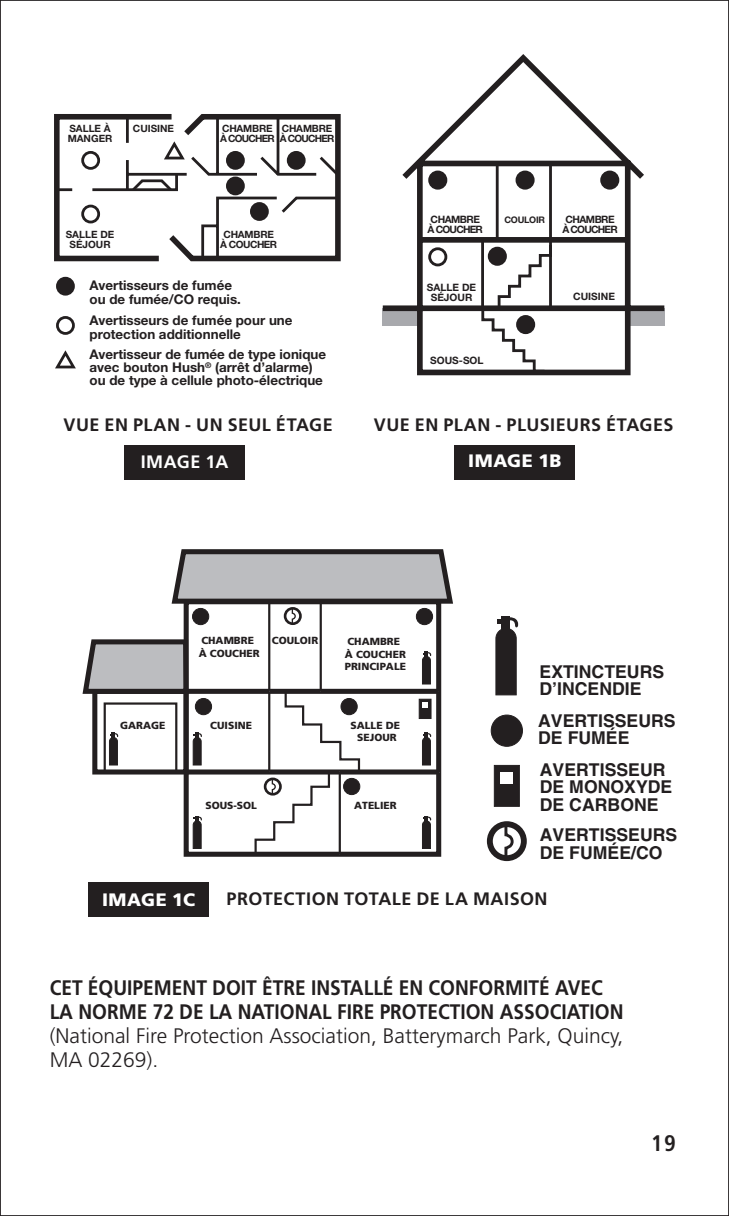
<style>
.page{position:relative;width:729px;height:1216px;background:#fff}
.page>*{position:absolute;margin:0;border:0;box-sizing:border-box;transform-origin:0 0}
.t1{font:700 condensed 22.5px "Frutiger";color:#231f20}
.Body_Copy{font:700 21px/24px "Frutiger";color:#231f20;scale:.91 1}
.Frutiger_Body_Copy{font:700 18px "Frutiger";letter-spacing:.03em;color:#231f20}
.Frutiger_Body_Copy-2{font:900 18px "Frutiger";letter-spacing:.03em;color:#fff}
.Frutiger_Body_Copy-3{font:700 18px "Frutiger";letter-spacing:.03em;color:#fff}
.t2{font:700 17.7px/17.7px "Helvetica";color:#231f20}
.t3{font:700 13.5px/13.5px "Helvetica Neue";color:#231f20}
.t4{font:900 10.2px/12.3px "Frutiger";color:#231f20}
.t5{font:700 10.2px/10.2px "Helvetica Neue";letter-spacing:-.05em;color:#231f20}
.t6{font:700 10.2px/10.2px "Helvetica Neue";color:#231f20;text-align:center}
.t7{font:700 9.9px/9.9px "Helvetica Neue";letter-spacing:-.015em;color:#231f20}
.t8{font:700 9.9px/9.9px "Helvetica Neue";letter-spacing:-.08em;color:#231f20}
.t9{font:700 9.9px/9.9px "Helvetica Neue";letter-spacing:-.05em;color:#231f20;text-align:center}
.t10{font:700 9px "Helvetica Neue";letter-spacing:-.025em;color:#231f20}
.s1{font-weight:300}
</style>
<div class="page">
<div style="left:454px;top:445px;width:120px;height:35px;background:#231f20"></div>
<svg style="left:54px;top:114px;width:286px;height:255px"></svg>
<div style="left:57px;top:278px;width:16px;height:16px;background:#231f20;border-radius:50%"></div>
<div style="left:56px;top:277px;width:19px;height:18px;border:3px solid #231f20;border-radius:50%"></div>
<svg style="left:382px;top:54px;width:282px;height:321px"></svg>
<svg style="left:479px;top:161px;width:74px;height:213px"></svg>
<div style="left:124px;top:445px;width:120px;height:35px;background:#231f20"></div>
<div style="left:184px;top:599px;width:257px;height:257px;background:#fff;border:5px solid #231f20"></div>
<div style="left:186px;top:688px;width:252px;height:6px;background:#231f20"></div>
<div style="left:186px;top:769px;width:253px;height:5px;background:#231f20"></div>
<hr style="left:268px;top:601px;width:2px;height:89px;background:#231f20">
<hr style="left:319px;top:601px;width:3px;height:90px;background:#231f20">
<div style="left:92px;top:688px;width:96px;height:86px;background:#fff;border:5px solid #231f20"></div>
<div style="left:104px;top:702px;width:73px;height:70px;border:2px solid #231f20"></div>
<svg style="left:83px;top:637px;width:108px;height:59px;background:#9e9ea0"></svg>
<div style="left:195px;top:698px;width:16px;height:16px;background:#231f20;border-radius:50%"></div>
<div style="left:195px;top:698px;width:17px;height:16px;border:1px solid #231f20;border-radius:50%"></div>
<svg style="left:193px;top:816px;width:9px;height:32px"></svg>
<svg style="left:193px;top:732px;width:9px;height:33px"></svg>
<svg style="left:422px;top:732px;width:9px;height:33px"></svg>
<svg style="left:422px;top:816px;width:9px;height:32px"></svg>
<svg style="left:422px;top:651px;width:9px;height:33px"></svg>
<svg style="left:109px;top:732px;width:9px;height:33px"></svg>
<svg style="left:253px;top:691px;width:108px;height:165px"></svg>
<svg style="left:171px;top:549px;width:282px;height:76px"></svg>
<div style="left:491px;top:715px;width:31px;height:31px;background:#231f20;border-radius:50%"></div>
<div style="left:491px;top:714px;width:31px;height:32px;border:1px solid #231f20;border-radius:50%"></div>
<div style="left:501px;top:616px;width:9px;height:15px;background:#231f20"></div>
<svg style="left:495px;top:617px;width:23px;height:78px"></svg>
<svg style="left:490px;top:824px;width:34px;height:34px"></svg>
<div style="left:487px;top:821px;width:39px;height:40px;border:6px solid #231f20;border-radius:50%"></div>
<svg style="left:503px;top:821px;width:12px;height:40px"></svg>
<div style="left:494px;top:765px;width:25px;height:41px;background:#231f20;border:1px solid #231f20"></div>
<div style="left:500px;top:772px;width:13px;height:12px;background:#fff"></div>
<div style="left:419px;top:699px;width:12px;height:19px;background:#231f20;border:1px solid #231f20"></div>
<svg style="left:422px;top:702px;width:6px;height:6px"></svg>
<div style="left:88px;top:882px;width:120px;height:34px;background:#231f20"></div>
<p class="t7" style="left:68px;top:124px;width:46px">SALLE À<br>MANGER</p>
<p class="t7" style="left:133px;top:124px;width:43px">CUISINE</p>
<p class="t8" style="left:220px;top:124px;width:56px">CHAMBRE<br>À COUCHER</p>
<p class="t8" style="left:280px;top:124px;width:56px">CHAMBRE<br>À COUCHER</p>
<p class="t7" style="left:66px;top:229px;width:50px;text-align:center">SALLE DE<br>SÉJOUR</p>
<p class="t3" style="left:90px;top:278px;width:153px">Avertisseurs de fumée ou de fumée/CO requis.</p>
<p class="t9" style="left:220px;top:229px;width:58px">CHAMBRE<br>À COUCHER</p>
<p class="t3" style="left:90px;top:313px;width:204px">Avertisseurs de fumée pour une protection additionnelle</p>
<p class="t3" style="left:90px;top:347px;width:238px">Avertisseur de fumée de type ionique avec bouton Hush<sup>®</sup> (arrêt d’alarme) ou de type à cellule photo-électrique</p>
<p class="t5" style="left:427px;top:214px;width:57px">CHAMBRE<br>À COUCHER</p>
<p class="t10" style="left:504px;top:214px;width:42px">COULOIR</p>
<p class="t5" style="left:562px;top:214px;width:57px">CHAMBRE<br>À COUCHER</p>
<p class="t6" style="left:427px;top:282px;width:51px">SALLE DE<br>SÉJOUR</p>
<p class="t6" style="left:573px;top:291px;width:43px">CUISINE</p>
<p class="t5" style="left:430px;top:355px;width:55px">SOUS-SOL</p>
<p class="Frutiger_Body_Copy" style="left:63px;top:414px;width:271px">VUE EN PLAN - UN SEUL ÉTAGE</p>
<p class="Frutiger_Body_Copy" style="left:374px;top:414px;width:301px">VUE EN PLAN - PLUSIEURS ÉTAGES</p>
<p class="Frutiger_Body_Copy-3" style="left:141px;top:451px;width:89px">IMAGE 1A</p>
<p class="Frutiger_Body_Copy-2" style="left:468px;top:450px;width:95px">IMAGE 1B</p>
<p class="t4" style="left:120px;top:719px;width:47px">GARAGE</p>
<p class="t4" style="left:199px;top:634px;width:62px">CHAMBRE<br>À COUCHER</p>
<p class="t4" style="left:272px;top:634px;width:48px">COULOIR</p>
<p class="t4" style="left:210px;top:719px;width:43px">CUISINE</p>
<p class="t4" style="left:345px;top:635px;width:63px">CHAMBRE<br>À COUCHER<br>PRINCIPALE</p>
<p class="t4" style="left:350px;top:719px;width:51px;text-align:center">SALLE DE<br>SEJOUR</p>
<p class="t4" style="left:205px;top:799px;width:53px">SOUS-SOL</p>
<p class="t4" style="left:354px;top:799px;width:44px">ATELIER</p>
<p class="t2" style="left:539px;top:662px;width:126px">EXTINCTEURS<br>D’INCENDIE</p>
<p class="t2" style="left:538px;top:711px;width:139px">AVERTISSEURS<br>DE FUMÉE</p>
<p class="t2" style="left:540px;top:760px;width:134px">AVERTISSEUR<br>DE MONOXYDE<br>DE CARBONE</p>
<p class="t2" style="left:540px;top:825px;width:139px">AVERTISSEURS<br>DE FUMÉE/CO</p>
<p class="Frutiger_Body_Copy-2" style="left:102px;top:888px;width:94px">IMAGE 1C</p>
<p class="Frutiger_Body_Copy" style="left:226px;top:888px;width:322px">PROTECTION TOTALE DE LA MAISON</p>
<p class="Body_Copy" style="left:50px;top:975px;width:632px">CET ÉQUIPEMENT DOIT ÊTRE INSTALLÉ EN CONFORMITÉ AVEC LA NORME 72 DE LA NATIONAL FIRE PROTECTION ASSOCIATION <span class="s1">(National Fire Protection Association, Batterymarch Park, Quincy, MA 02269).</span></p>
<h1 class="t1" style="left:651px;top:1130px;width:26px">19</h1>
</div>
